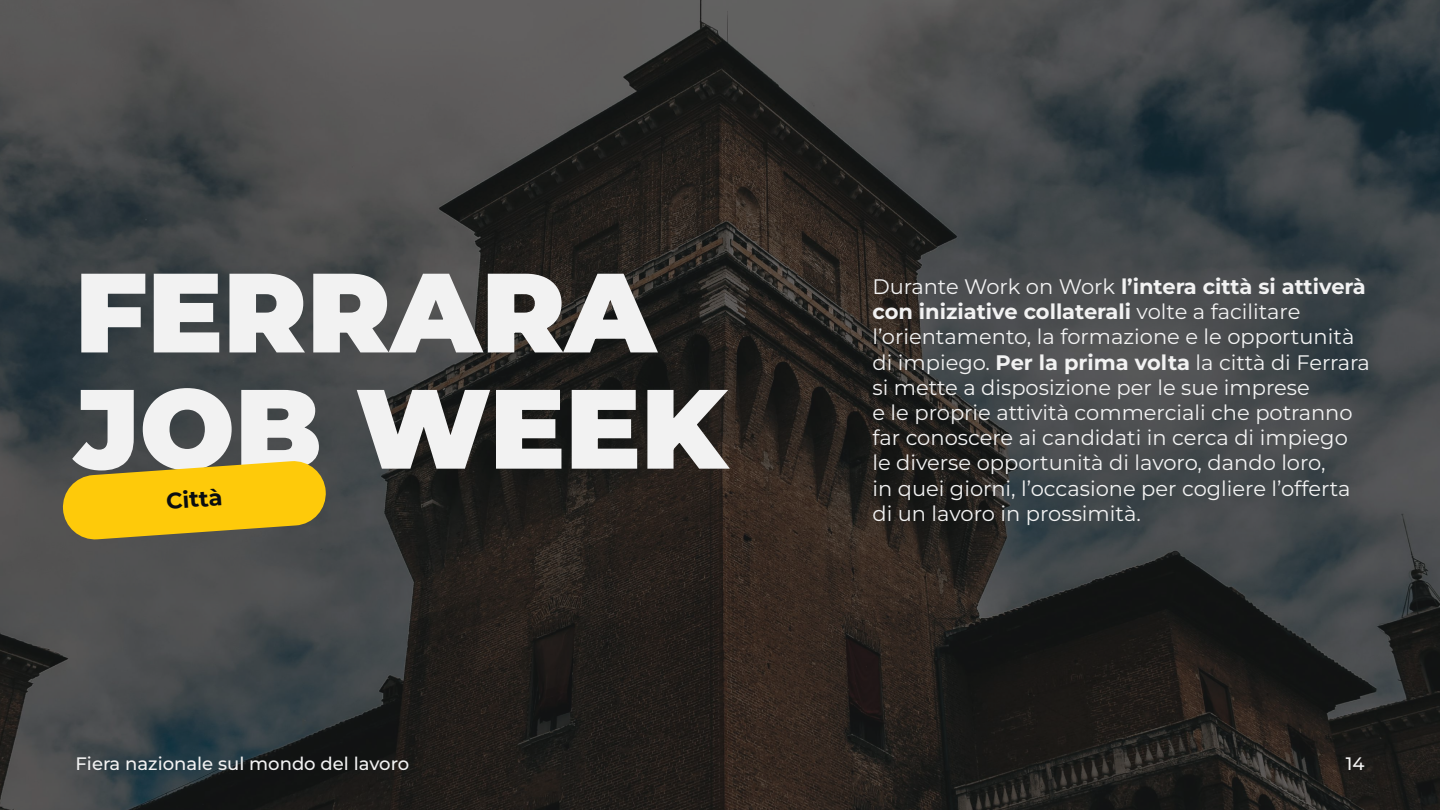
<style>
.page{position:relative;width:1440px;height:810px;background:#fff}
.page>*{position:absolute;margin:0;border:0;box-sizing:border-box;transform-origin:0 0}
.t1{font:900 112.5px/116.2px "Montserrat";color:#f2f2f2}
.t2{font:700 22.5px "Montserrat";color:#0a0d11}
.t3{font:21px/25.2px "Montserrat";color:#f2f2f2}
.t4{font:500 18px "Montserrat";color:#f2f2f2}
.s1{font-weight:700}
</style>
<div class="page">
<img style="left:0;top:0;width:1440px;height:810px">
<svg style="left:62px;top:460px;width:265px;height:81px;background:#d0aa1b"></svg>
<h1 class="t1" style="left:75px;top:247px;width:654px">FERRARA<br>JOB WEEK</h1>
<p class="t2" style="left:165px;top:485px;width:58px;rotate:-4deg">Città</p>
<p class="t3" style="left:872px;top:273px;width:499px">Durante Work on Work <span class="s1">l’intera città si attiverà con iniziative collaterali</span> volte a facilitare l’orientamento, la formazione e le opportunità di impiego. <span class="s1">Per la prima volta</span> la città di Ferrara si mette a disposizione per le sue imprese<br>e le proprie attività commerciali che potranno far conoscere ai candidati in cerca di impiego le diverse opportunità di lavoro, dando loro,<br>in quei giorni, l’occasione per cogliere l’offerta di un lavoro in prossimità.</p>
<p class="t4" style="left:76px;top:751px;width:335px">Fiera nazionale sul mondo del lavoro</p>
<p class="t4" style="left:1346px;top:751px;width:20px">14</p>
</div>
